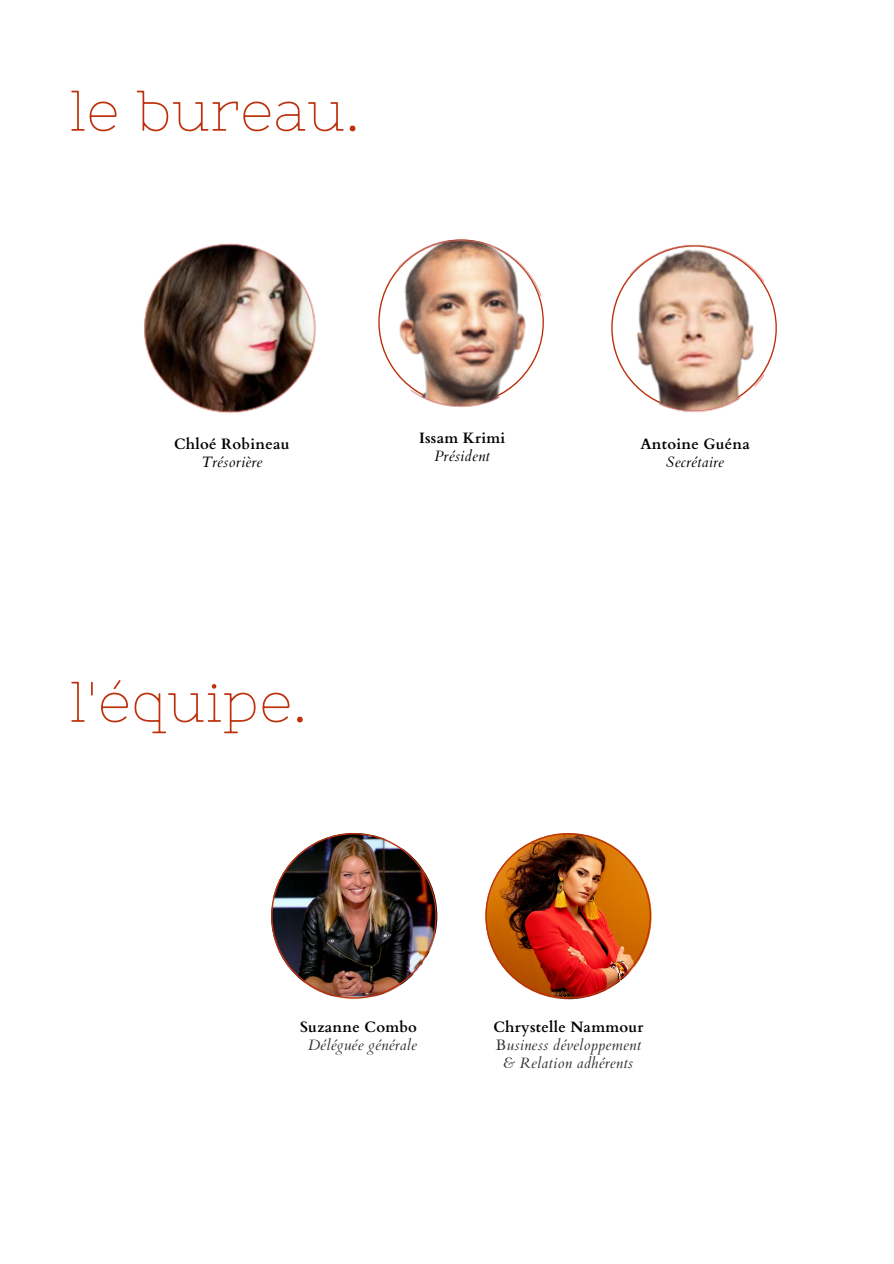
<style>
.page{position:relative;width:894px;height:1264px;background:#fff}
.page>*{position:absolute;margin:0;border:0;box-sizing:border-box;transform-origin:0 0}
.t1{font:57.15px "Nixie One";letter-spacing:.015em;color:#bd310c}
.t2{font:700 15px "Cardo";letter-spacing:.015em;color:#000}
.t3{font:italic 15px "Cardo";letter-spacing:.015em;color:#2f2f2f}
.t4{font:italic 15px "Cardo";letter-spacing:.02em;color:#000}
.s1{font-style:normal}
</style>
<div class="page">
<img style="left:271px;top:833px;width:165px;height:165px">
<svg style="left:378px;top:269px;width:165px;height:107px"></svg>
<img style="left:398px;top:239px;width:143px;height:169px">
<img style="left:485px;top:833px;width:165px;height:165px">
<svg style="left:611px;top:275px;width:165px;height:105px"></svg>
<img style="left:630px;top:244px;width:132px;height:169px">
<img style="left:144px;top:243px;width:172px;height:170px">
<p class="t1" style="left:70px;top:78px;width:290px">le bureau.</p>
<p class="t2" style="left:174px;top:434px;width:117px">Chloé Robineau</p>
<p class="t4" style="left:201px;top:452px;width:62px">Trésorière</p>
<p class="t1" style="left:70px;top:669px;width:238px">l'équipe.</p>
<p class="t2" style="left:419px;top:428px;width:88px">Issam Krimi</p>
<p class="t4" style="left:434px;top:446px;width:57px">Président</p>
<p class="t2" style="left:640px;top:434px;width:111px">Antoine Guéna</p>
<p class="t4" style="left:666px;top:452px;width:59px">Secrétaire</p>
<p class="t2" style="left:300px;top:1016px;width:118px">Suzanne Combo</p>
<p class="t3" style="left:308px;top:1034px;width:110px">Déléguée générale</p>
<p class="t2" style="left:493px;top:1016px;width:152px">Chrystelle Nammour</p>
<p class="t3" style="left:496px;top:1034px;width:146px"><span class="s1">B</span>usiness développement</p>
<p class="t3" style="left:503px;top:1052px;width:131px">&amp; Relation adhérents</p>
</div>
